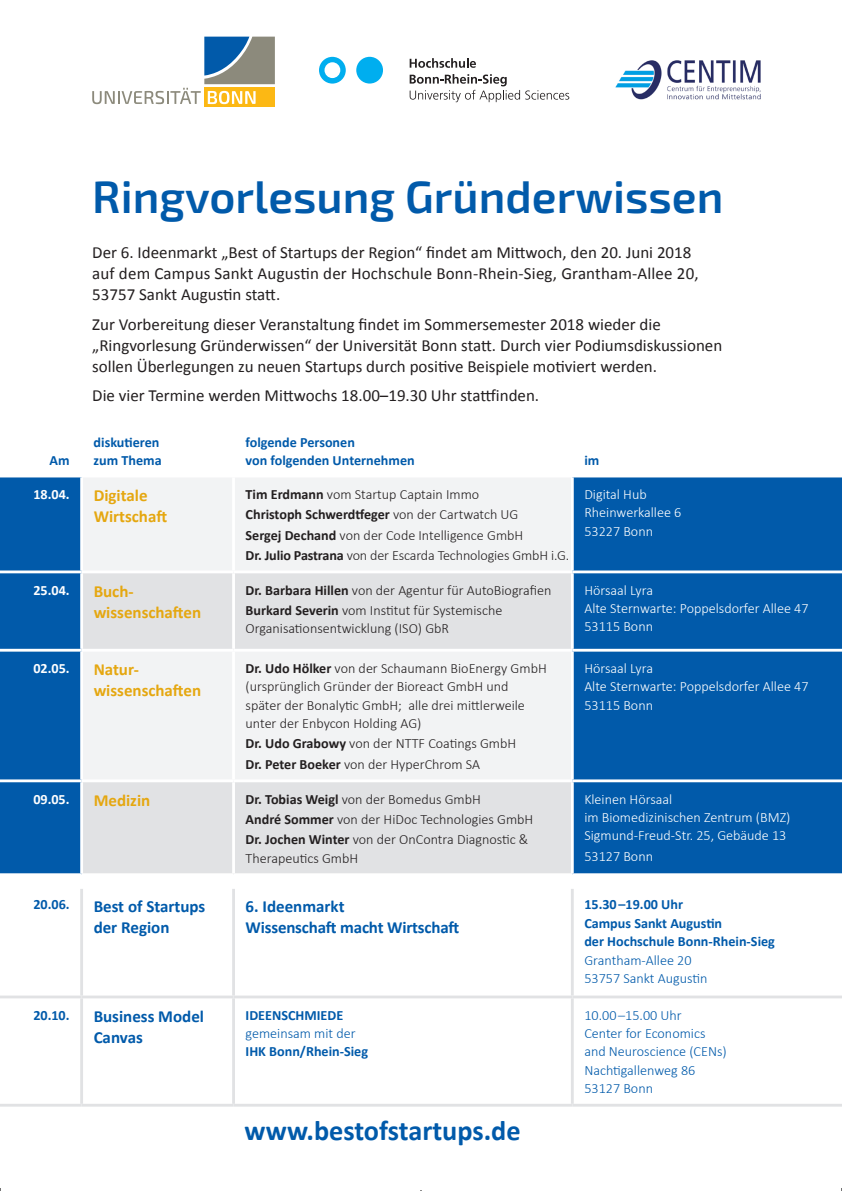
<style>
.page{position:relative;width:842px;height:1191px;background:#fff}
.page>*{position:absolute;margin:0;border:0;box-sizing:border-box;transform-origin:0 0}
.t1{font:600 45.3px "Exo 2";color:#015aaa}
.t2{font:700 28.3px "Calibri";color:#015aaa}
.t3{font:17px/21.2px "Calibri";color:#231f20}
.t4{font:700 17px/21.2px "Calibri";color:#015aaa}
.t5{font:700 17px/21.2px "Calibri";color:#e5a710}
.t6{font:300 14.1px/20.4px "Calibri";color:#231f20}
.t7{font:300 14.1px/18.4px "Calibri";color:#fff}
.t8{font:700 14.1px/18.4px "Calibri";color:#015aaa}
.t9{font:300 14.1px/18.4px "Calibri";color:#015aaa}
.t10{font:700 14.1px "Calibri";color:#fff}
.s1{font-weight:700}
</style>
<div class="page">
<div style="left:83px;top:478px;width:488px;height:92px;background:#f2f3f4"></div>
<div style="left:574px;top:477px;width:268px;height:396px;background:#015aaa"></div>
<svg style="left:83px;top:573px;width:488px;height:300px;fill:#e1e2e4"></svg>
<div style="left:0;top:477px;width:80px;height:396px;background:#015aaa"></div>
<hr style="left:232px;top:477px;width:3px;height:93px;background:#fff">
<hr style="left:0;top:570px;width:82px;height:3px;background:#fff">
<hr style="left:232px;top:573px;width:3px;height:76px;background:#fff">
<hr style="left:572px;top:570px;width:270px;height:3px;background:#fff">
<hr style="left:0;top:649px;width:82px;height:2px;background:#fff">
<hr style="left:82px;top:649px;width:152px;height:2px;background:#fff">
<hr style="left:234px;top:649px;width:338px;height:2px;background:#fff">
<hr style="left:232px;top:651px;width:3px;height:128px;background:#fff">
<hr style="left:572px;top:649px;width:270px;height:2px;background:#fff">
<hr style="left:0;top:779px;width:82px;height:3px;background:#fff">
<hr style="left:82px;top:779px;width:152px;height:3px;background:#fff">
<hr style="left:234px;top:779px;width:338px;height:3px;background:#fff">
<hr style="left:232px;top:782px;width:3px;height:91px;background:#fff">
<hr style="left:572px;top:779px;width:270px;height:3px;background:#fff">
<hr style="left:80px;top:889px;width:3px;height:106px;background:#e1e2e4">
<hr style="left:232px;top:889px;width:3px;height:106px;background:#e1e2e4">
<hr style="left:571px;top:889px;width:3px;height:106px;background:#e1e2e4">
<hr style="left:0;top:995px;width:82px;height:3px;background:#e1e2e4">
<hr style="left:82px;top:995px;width:152px;height:3px;background:#e1e2e4">
<hr style="left:80px;top:998px;width:3px;height:105px;background:#e1e2e4">
<hr style="left:234px;top:995px;width:338px;height:3px;background:#e1e2e4">
<hr style="left:232px;top:998px;width:3px;height:105px;background:#e1e2e4">
<hr style="left:572px;top:995px;width:270px;height:3px;background:#e1e2e4">
<hr style="left:571px;top:998px;width:3px;height:105px;background:#e1e2e4">
<hr style="left:0;top:1103px;width:82px;height:3px;background:#e1e2e4">
<hr style="left:82px;top:1103px;width:152px;height:3px;background:#e1e2e4">
<hr style="left:234px;top:1103px;width:338px;height:3px;background:#e1e2e4">
<hr style="left:572px;top:1103px;width:270px;height:3px;background:#e1e2e4">
<div style="left:204px;top:87px;width:71px;height:20px;background:#fcb814"></div>
<svg style="left:92px;top:37px;width:183px;height:67px"></svg>
<svg style="left:410px;top:74px;width:159px;height:28px"></svg>
<svg style="left:410px;top:58px;width:66px;height:10px"></svg>
<div style="left:356px;top:57px;width:27px;height:27px;background:#00aeef;border-radius:50%"></div>
<svg style="left:319px;top:57px;width:27px;height:27px"></svg>
<img style="left:615px;top:60px;width:146px;height:40px">
<p class="t8" style="left:50px;top:451px;width:22px">Am</p>
<h1 class="t1" style="left:92px;top:170px;width:633px">Ringvorlesung Gründerwissen</h1>
<p class="t3" style="left:92px;top:242px;width:608px">Der 6. Ideenmarkt „Best of Startups der Region“ findet am Mittwoch, den 20. Juni 2018 auf dem Campus Sankt Augustin der Hochschule Bonn-Rhein-Sieg, Grantham-Allee 20,<br>53757 Sankt Augustin statt.</p>
<p class="t3" style="left:92px;top:313px;width:631px">Zur Vorbereitung dieser Veranstaltung findet im Sommersemester 2018 wieder die „Ringvorlesung Gründerwissen“ der Universität Bonn statt. Durch vier Podiumsdiskussionen sollen Überlegungen zu neuen Startups durch positive Beispiele motiviert werden.</p>
<p class="t3" style="left:92px;top:385px;width:448px">Die vier Termine werden Mittwochs 18.00–19.30 Uhr stattfinden.</p>
<p class="t8" style="left:94px;top:432px;width:70px">diskutieren zum Thema</p>
<p class="t8" style="left:246px;top:432px;width:171px">folgende Personen<br>von folgenden Unternehmen</p>
<p class="t8" style="left:584px;top:451px;width:16px">im</p>
<p class="t10" style="left:33px;top:485px;width:38px">18.04.</p>
<p class="t5" style="left:94px;top:484px;width:75px">Digitale<br>Wirtschaft</p>
<p class="t6" style="left:246px;top:483px;width:325px"><span class="s1">Tim Erdmann</span> vom Startup Captain Immo<br><span class="s1">Christoph Schwerdtfeger</span> von der Cartwatch UG<br><span class="s1">Sergej Dechand</span> von der Code Intelligence GmbH<br><span class="s1">Dr. Julio Pastrana</span> von der Escarda Technologies GmbH i.G.</p>
<p class="t7" style="left:584px;top:484px;width:99px">Digital Hub<br>Rheinwerkallee 6<br>53227 Bonn</p>
<p class="t10" style="left:33px;top:581px;width:38px">25.04.</p>
<p class="t5" style="left:94px;top:579px;width:109px">Buch&shy;wissenschaften</p>
<p class="t6" style="left:246px;top:579px;width:307px"><span class="s1">Dr. Barbara Hillen</span> von der Agentur für AutoBiografien<br><span class="s1">Burkard Severin</span> vom Institut für Systemische</p>
<p class="t6" style="left:246px;top:618px;width:205px">Organisationsentwicklung (ISO) GbR</p>
<p class="t7" style="left:584px;top:580px;width:226px">Hörsaal Lyra<br>Alte Sternwarte: Poppelsdorfer Allee 47<br>53115 Bonn</p>
<p class="t10" style="left:33px;top:659px;width:38px">02.05.</p>
<p class="t5" style="left:94px;top:658px;width:109px">Natur&shy;wissenschaften</p>
<p class="t6" style="left:246px;top:658px;width:303px;line-height:18.4px"><span class="s1">Dr. Udo Hölker</span> von der Schaumann BioEnergy GmbH (ursprünglich Gründer der Bioreact GmbH und später der Bonalytic GmbH; alle drei mittlerweile unter der Enbycon Holding AG)</p>
<p class="t6" style="left:246px;top:733px;width:272px"><span class="s1">Dr. Udo Grabowy</span> von der NTTF Coatings GmbH<br><span class="s1">Dr. Peter Boeker</span> von der HyperChrom SA</p>
<p class="t10" style="left:33px;top:790px;width:38px">09.05.</p>
<p class="t5" style="left:94px;top:788px;width:58px">Medizin</p>
<p class="t6" style="left:246px;top:788px;width:289px"><span class="s1">Dr. Tobias Weigl</span> von der Bomedus GmbH<br><span class="s1">André Sommer</span> von der HiDoc Technologies GmbH<br><span class="s1">Dr. Jochen Winter</span> von der OnContra Diagnostic &amp;</p>
<p class="t6" style="left:246px;top:847px;width:114px">Therapeutics GmbH</p>
<p class="t7" style="left:584px;top:658px;width:226px">Hörsaal Lyra<br>Alte Sternwarte: Poppelsdorfer Allee 47<br>53115 Bonn</p>
<p class="t7" style="left:584px;top:789px;width:208px">Kleinen Hörsaal<br>im Biomedizinischen Zentrum (BMZ)<br>Sigmund-Freud-Str. 25, Gebäude 13</p>
<p class="t7" style="left:584px;top:846px;width:70px">53127 Bonn</p>
<p class="t8" style="left:33px;top:895px;width:38px">20.06.</p>
<p class="t4" style="left:94px;top:894px;width:113px">Best of Startups der Region</p>
<p class="t4" style="left:246px;top:894px;width:215px">6. Ideenmarkt<br>Wissenschaft macht Wirtschaft</p>
<p class="t8" style="left:584px;top:894px;width:192px">15.30–19.00 Uhr<br>Campus Sankt Augustin<br>der Hochschule Bonn-Rhein-Sieg</p>
<p class="t9" style="left:584px;top:950px;width:125px">Grantham-Allee 20<br>53757 Sankt Augustin</p>
<p class="t8" style="left:33px;top:1005px;width:38px">20.10.</p>
<p class="t4" style="left:94px;top:1004px;width:112px">Business Model<br>Canvas</p>
<p class="t8" style="left:246px;top:1005px;width:99px">IDEENSCHMIEDE</p>
<p class="t9" style="left:584px;top:1005px;width:144px">10.00–15.00 Uhr<br>Center for Economics and Neuroscience (CENs)<br>Nachtigallenweg 86<br>53127 Bonn</p>
<p class="t9" style="left:246px;top:1023px;width:112px">gemeinsam mit der</p>
<p class="t8" style="left:246px;top:1041px;width:124px">IHK Bonn/Rhein-Sieg</p>
<h2 class="t2" style="left:245px;top:1113px;width:278px">www.bestofstartups.de</h2>
</div>
